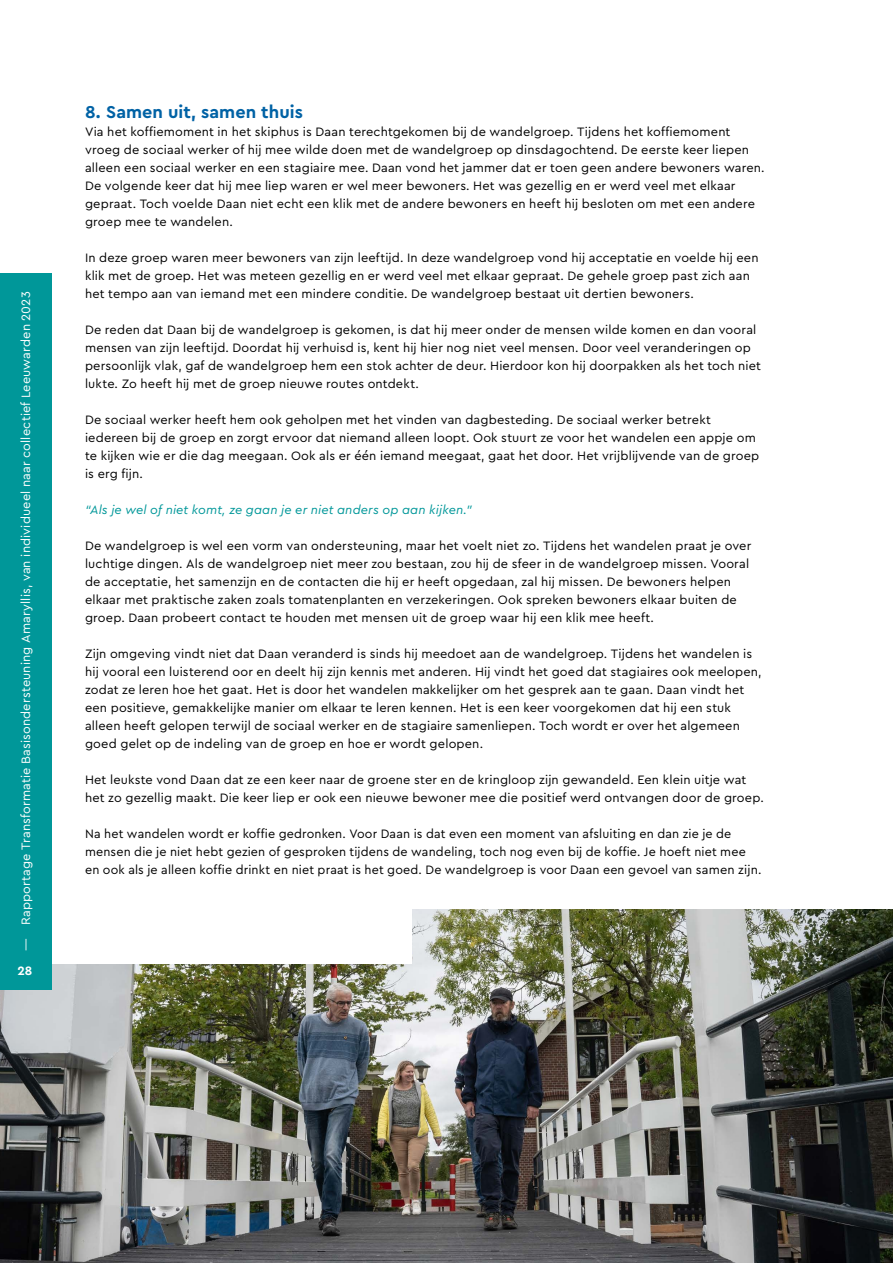
<style>
.page{position:relative;width:893px;height:1263px;background:#fff}
.page>*{position:absolute;margin:0;border:0;box-sizing:border-box;transform-origin:0 0}
.t1{font:700 18px "Cera PRO";color:#0062a5}
.t2{font:12.75px/18px "Cera PRO";letter-spacing:.01em;color:#000}
.t3{font:12.75px "Cera PRO";letter-spacing:.01em;color:#fff}
.t4{font:italic 12.75px "Cera PRO";letter-spacing:.01em;color:#009799}
.t5{font:700 12.75px "Cera PRO";color:#fff}
</style>
<div class="page">
<img style="left:0;top:909px;width:893px;height:354px">
<div style="left:0;top:891px;width:412px;height:72px;background:#fff"></div>
<div style="left:0;top:273px;width:51px;height:716px;background:#009799"></div>
<p class="t3" style="left:18px;top:951px;width:661px;rotate:-90deg">— Rapportage Transformatie Basisondersteuning Amaryllis, van individueel naar collectief Leeuwarden 2023</p>
<p class="t5" style="left:17px;top:962px;width:17px">28</p>
<h1 class="t1" style="left:85px;top:99px;width:219px">8. Samen uit, samen thuis</h1>
<p class="t2" style="left:85px;top:122px;width:681px">Via het koffiemoment in het skiphus is Daan terechtgekomen bij de wandelgroep. Tijdens het koffiemoment vroeg de sociaal werker of hij mee wilde doen met de wandelgroep op dinsdagochtend. De eerste keer liepen alleen een sociaal werker en een stagiaire mee. Daan vond het jammer dat er toen geen andere bewoners waren.<br>De volgende keer dat hij mee liep waren er wel meer bewoners. Het was gezellig en er werd veel met elkaar gepraat. Toch voelde Daan niet echt een klik met de andere bewoners en heeft hij besloten om met een andere groep mee te wandelen.</p>
<p class="t2" style="left:85px;top:248px;width:675px">In deze groep waren meer bewoners van zijn leeftijd. In deze wandelgroep vond hij acceptatie en voelde hij een klik met de groep. Het was meteen gezellig en er werd veel met elkaar gepraat. De gehele groep past zich aan het tempo aan van iemand met een mindere conditie. De wandelgroep bestaat uit dertien bewoners.</p>
<p class="t2" style="left:85px;top:320px;width:677px">De reden dat Daan bij de wandelgroep is gekomen, is dat hij meer onder de mensen wilde komen en dan vooral mensen van zijn leeftijd. Doordat hij verhuisd is, kent hij hier nog niet veel mensen. Door veel veranderingen op persoonlijk vlak, gaf de wandelgroep hem een stok achter de deur. Hierdoor kon hij doorpakken als het toch niet lukte. Zo heeft hij met de groep nieuwe routes ontdekt.</p>
<p class="t2" style="left:85px;top:410px;width:676px">De sociaal werker heeft hem ook geholpen met het vinden van dagbesteding. De sociaal werker betrekt iedereen bij de groep en zorgt ervoor dat niemand alleen loopt. Ook stuurt ze voor het wandelen een appje om te kijken wie er die dag meegaan. Ook als er één iemand meegaat, gaat het door. Het vrijblijvende van de groep is erg fijn.</p>
<p class="t4" style="left:85px;top:501px;width:389px">“Als je wel of niet komt, ze gaan je er niet anders op aan kijken.”</p>
<p class="t2" style="left:85px;top:536px;width:668px">De wandelgroep is wel een vorm van ondersteuning, maar het voelt niet zo. Tijdens het wandelen praat je over luchtige dingen. Als de wandelgroep niet meer zou bestaan, zou hij de sfeer in de wandelgroep missen. Vooral de acceptatie, het samenzijn en de contacten die hij er heeft opgedaan, zal hij missen. De bewoners helpen elkaar met praktische zaken zoals tomatenplanten en verzekeringen. Ook spreken bewoners elkaar buiten de groep. Daan probeert contact te houden met mensen uit de groep waar hij een klik mee heeft.</p>
<p class="t2" style="left:85px;top:644px;width:678px">Zijn omgeving vindt niet dat Daan veranderd is sinds hij meedoet aan de wandelgroep. Tijdens het wandelen is hij vooral een luisterend oor en deelt hij zijn kennis met anderen. Hij vindt het goed dat stagiaires ook meelopen, zodat ze leren hoe het gaat. Het is door het wandelen makkelijker om het gesprek aan te gaan. Daan vindt het een positieve, gemakkelijke manier om elkaar te leren kennen. Het is een keer voorgekomen dat hij een stuk alleen heeft gelopen terwijl de sociaal werker en de stagiaire samenliepen. Toch wordt er over het algemeen goed gelet op de indeling van de groep en hoe er wordt gelopen.</p>
<p class="t2" style="left:85px;top:770px;width:680px">Het leukste vond Daan dat ze een keer naar de groene ster en de kringloop zijn gewandeld. Een klein uitje wat het zo gezellig maakt. Die keer liep er ook een nieuwe bewoner mee die positief werd ontvangen door de groep.</p>
<p class="t2" style="left:85px;top:824px;width:678px">Na het wandelen wordt er koffie gedronken. Voor Daan is dat even een moment van afsluiting en dan zie je de mensen die je niet hebt gezien of gesproken tijdens de wandeling, toch nog even bij de koffie. Je hoeft niet mee en ook als je alleen koffie drinkt en niet praat is het goed. De wandelgroep is voor Daan een gevoel van samen zijn.</p>
</div>
